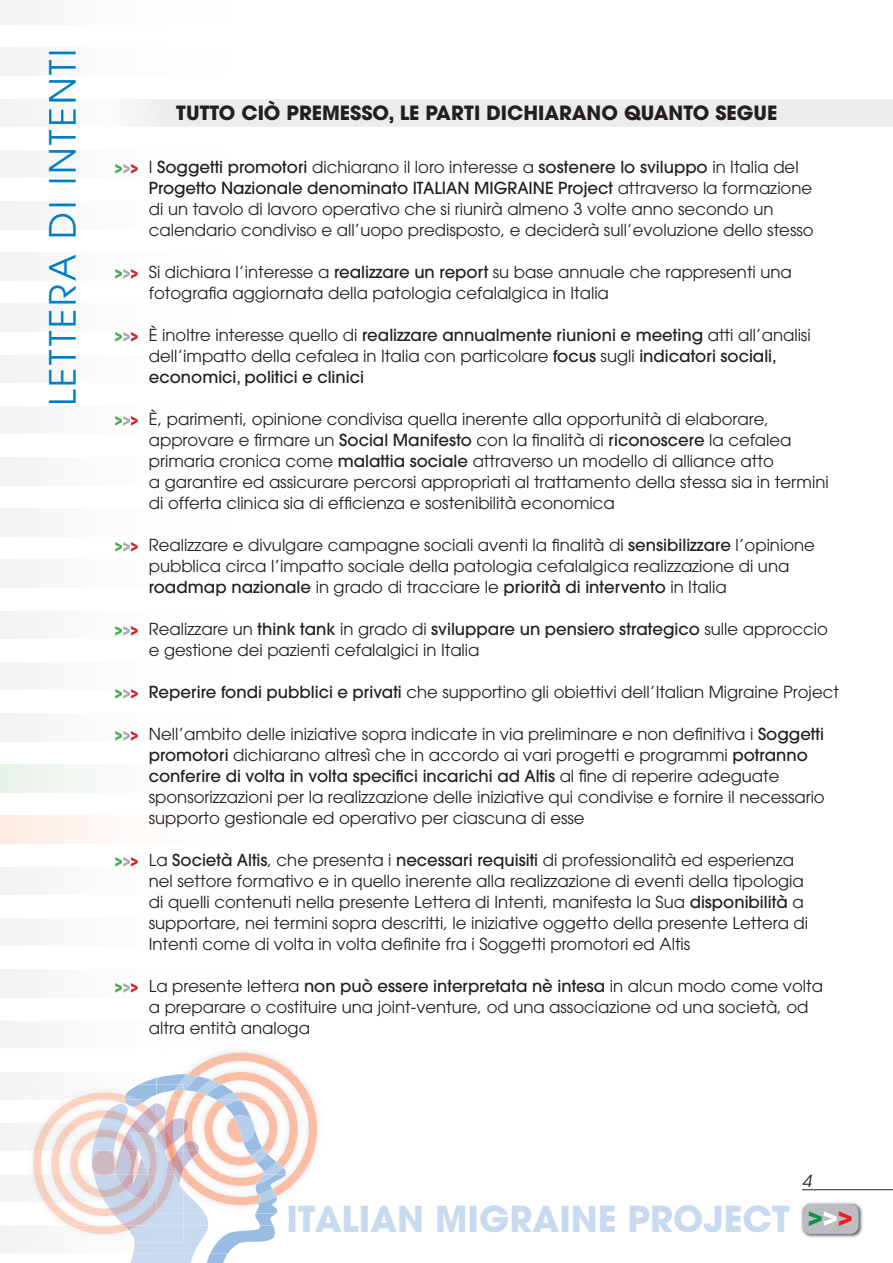
<style>
.page{position:relative;width:893px;height:1263px;background:#fff}
.page>*{position:absolute;margin:0;border:0;box-sizing:border-box;transform-origin:0 0}
.t1{font:36px "Avant Garde";letter-spacing:.08em;color:#007ec4}
.t2{font:700 35.4px "Avant Garde";color:#c8daf0}
.t3{font:700 25.2px "Avant Garde";color:#0d9344}
.t4{font:700 19.5px "Avant Garde";color:#231f20}
.t5{font:16.5px/21px "Avant Garde";color:#231f20}
.t6{font:italic 16.5px "Avant Garde";color:#231f20}
.s1{font-weight:700;color:#40ae49}
.s2{font-weight:700;color:#a8a9ad}
.s3{font-weight:700;color:#d1232a}
.s4{font-weight:500}
.s5{color:#fff}
.s6{color:#ee1d23}
</style>
<div class="page">
<div style="left:0;top:765px;width:356px;height:27px;background:linear-gradient(to right,#eef5ef,#fff)"></div>
<div style="left:0;top:816px;width:356px;height:27px;background:linear-gradient(to right,#fdf1ea,#fff)"></div>
<img style="left:801px;top:1202px;width:62px;height:36px">
<div style="left:802px;top:1204px;width:57px;height:30px;background:#bcbdc0;border-radius:8px"></div>
<svg style="left:0;top:1021px;width:319px;height:242px"></svg>
<hr style="left:802px;top:1189px;width:91px;height:1px;background:#231f20">
<svg style="left:0;top:99px;width:893px;height:28px"></svg>
<img style="left:49px;top:99px;width:27px;height:28px">
<h1 class="t1" style="left:41px;top:406px;width:359px;rotate:-90deg">LETTERA DI INTENTI</h1>
<p class="t4" style="left:176px;top:100px;width:603px">TUTTO CIÒ PREMESSO, LE PARTI DICHIARANO QUANTO SEGUE</p>
<p class="t5" style="left:149px;top:156px;width:666px;text-indent:-34px"><span class="s1">&gt;</span><span class="s2">&gt;</span><span class="s3">&gt;</span> I <span class="s4">Soggetti promotori</span> dichiarano il loro interesse a <span class="s4">sostenere lo sviluppo</span> in Italia del <span class="s4">Progetto Nazionale denominato ITALIAN MIGRAINE Project</span> attraverso la formazione di un tavolo di lavoro operativo che si riunirà almeno 3 volte anno secondo un calendario condiviso e all’uopo predisposto, e deciderà sull’evoluzione dello stesso</p>
<p class="t5" style="left:149px;top:261px;width:644px;text-indent:-34px"><span class="s1">&gt;</span><span class="s2">&gt;</span><span class="s3">&gt;</span> Si dichiara l’interesse a <span class="s4">realizzare un report</span> su base annuale che rappresenti una fotografia aggiornata della patologia cefalalgica in Italia</p>
<p class="t5" style="left:149px;top:324px;width:663px;text-indent:-34px"><span class="s1">&gt;</span><span class="s2">&gt;</span><span class="s3">&gt;</span> È inoltre interesse quello di <span class="s4">realizzare annualmente riunioni e meeting</span> atti all’analisi dell’impatto della cefalea in Italia con particolare <span class="s4">focus</span> sugli <span class="s4">indicatori sociali, economici, politici e clinici</span></p>
<p class="t5" style="left:149px;top:408px;width:681px;text-indent:-34px"><span class="s1">&gt;</span><span class="s2">&gt;</span><span class="s3">&gt;</span> È, parimenti, opinione condivisa quella inerente alla opportunità di elaborare, approvare e firmare un <span class="s4">Social Manifesto</span> con la finalità di <span class="s4">riconoscere</span> la cefalea primaria cronica come <span class="s4">malattia sociale</span> attraverso un modello di alliance atto<br>a garantire ed assicurare percorsi appropriati al trattamento della stessa sia in termini di offerta clinica sia di efficienza e sostenibilità economica</p>
<p class="t5" style="left:149px;top:534px;width:668px;text-indent:-34px"><span class="s1">&gt;</span><span class="s2">&gt;</span><span class="s3">&gt;</span> Realizzare e divulgare campagne sociali aventi la finalità di <span class="s4">sensibilizzare</span> l’opinione pubblica circa l’impatto sociale della patologia cefalalgica realizzazione di una <span class="s4">roadmap nazionale</span> in grado di tracciare le <span class="s4">priorità di intervento</span> in Italia</p>
<p class="t5" style="left:149px;top:618px;width:680px;text-indent:-34px"><span class="s1">&gt;</span><span class="s2">&gt;</span><span class="s3">&gt;</span> Realizzare un <span class="s4">think tank</span> in grado di <span class="s4">sviluppare un pensiero strategico</span> sulle approccio e gestione dei pazienti cefalalgici in Italia</p>
<p class="t5" style="left:115px;top:681px;width:726px"><span class="s1">&gt;</span><span class="s2">&gt;</span><span class="s3">&gt;</span> <span class="s4">Reperire fondi pubblici e privati</span> che supportino gli obiettivi dell’Italian Migraine Project</p>
<p class="t5" style="left:149px;top:723px;width:677px;text-indent:-34px"><span class="s1">&gt;</span><span class="s2">&gt;</span><span class="s3">&gt;</span> Nell’ambito delle iniziative sopra indicate in via preliminare e non definitiva i <span class="s4">Soggetti promotori</span> dichiarano altresì che in accordo ai vari progetti e programmi <span class="s4">potranno conferire di volta in volta specifici incarichi ad Altis</span> al fine di reperire adeguate sponsorizzazioni per la realizzazione delle iniziative qui condivise e fornire il necessario supporto gestionale ed operativo per ciascuna di esse</p>
<p class="t5" style="left:149px;top:849px;width:661px;text-indent:-34px"><span class="s1">&gt;</span><span class="s2">&gt;</span><span class="s3">&gt;</span> La <span class="s4">Società Altis</span>, che presenta i <span class="s4">necessari requisiti</span> di professionalità ed esperienza nel settore formativo e in quello inerente alla realizzazione di eventi della tipologia di quelli contenuti nella presente Lettera di Intenti, manifesta la Sua <span class="s4">disponibilità</span> a supportare, nei termini sopra descritti, le iniziative oggetto della presente Lettera di Intenti come di volta in volta definite fra i Soggetti promotori ed Altis</p>
<p class="t5" style="left:149px;top:975px;width:676px;text-indent:-34px"><span class="s1">&gt;</span><span class="s2">&gt;</span><span class="s3">&gt;</span> La presente lettera <span class="s4">non può essere interpretata nè intesa</span> in alcun modo come volta a preparare o costituire una joint-venture, od una associazione od una società, od altra entità analoga</p>
<p class="t6" style="left:802px;top:1171px;width:11px">4</p>
<h2 class="t2" style="left:286px;top:1195px;width:505px">IT IAN MIGRAINE PROJECT</h2>
<h2 class="t2" style="left:315px;top:1195px;width:46px">AL</h2>
<h3 class="t3" style="left:808px;top:1200px;width:47px">&gt;<span class="s5">&gt;</span><span class="s6">&gt;</span></h3>
</div>
